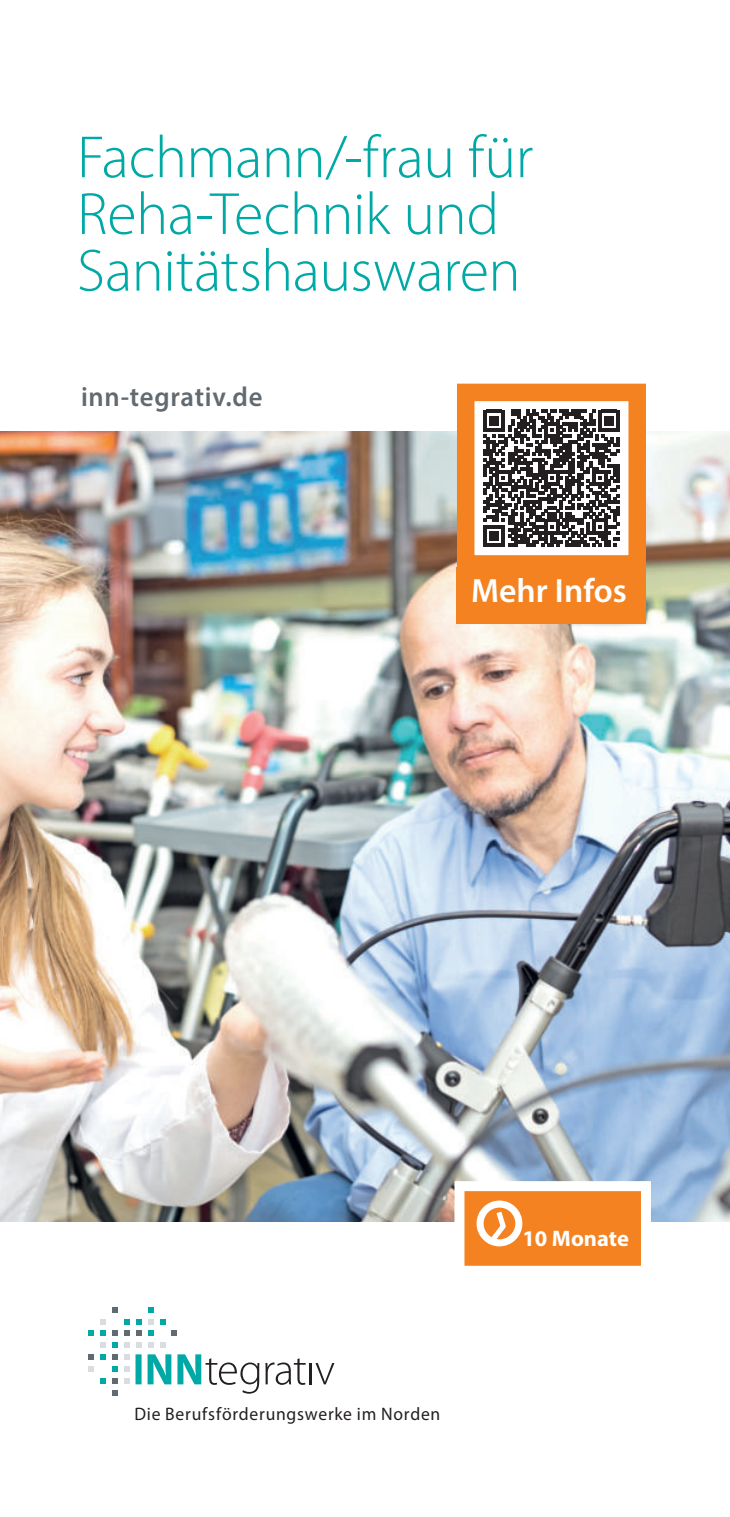
<style>
.page{position:relative;width:730px;height:1517px;background:#fff}
.page>*{position:absolute;margin:0;border:0;box-sizing:border-box;transform-origin:0 0}
.t1{font:300 60px/56.8px "Myriad Pro";letter-spacing:-.01em;color:#00a9a5}
.t2{font:600 33.75px "Myriad Pro";color:#fff}
.t3{font:600 27.5px "Myriad Pro";letter-spacing:.025em;color:#606a70}
.t4{font:700 22.5px "Myriad Pro";color:#fff}
.t5{font:18px "Myriad Pro";letter-spacing:.045em;color:#231f20}
</style>
<div class="page">
<img style="left:0;top:432px;width:730px;height:789px">
<div style="left:457px;top:567px;width:189px;height:56px;background:#f58220"></div>
<div style="left:459px;top:1186px;width:187px;height:84px;background:#f58220"></div>
<svg style="left:476px;top:1200px;width:47px;height:47px"></svg>
<div style="left:454px;top:1181px;width:197px;height:94px;border:10px solid #fff"></div>
<svg style="left:448px;top:383px;width:207px;height:198px"></svg>
<svg style="left:88px;top:1330px;width:6px;height:6px"></svg>
<svg style="left:88px;top:1354px;width:6px;height:6px"></svg>
<svg style="left:88px;top:1366px;width:6px;height:6px"></svg>
<svg style="left:100px;top:1319px;width:6px;height:5px"></svg>
<svg style="left:100px;top:1330px;width:6px;height:6px"></svg>
<svg style="left:100px;top:1342px;width:6px;height:6px"></svg>
<svg style="left:100px;top:1354px;width:6px;height:6px"></svg>
<svg style="left:112px;top:1366px;width:6px;height:6px"></svg>
<svg style="left:100px;top:1378px;width:6px;height:6px"></svg>
<svg style="left:112px;top:1307px;width:6px;height:5px"></svg>
<svg style="left:112px;top:1330px;width:6px;height:6px"></svg>
<svg style="left:112px;top:1342px;width:6px;height:6px"></svg>
<svg style="left:112px;top:1354px;width:6px;height:6px"></svg>
<svg style="left:112px;top:1378px;width:6px;height:6px"></svg>
<svg style="left:112px;top:1390px;width:6px;height:6px"></svg>
<svg style="left:124px;top:1319px;width:6px;height:5px"></svg>
<svg style="left:124px;top:1330px;width:6px;height:6px"></svg>
<svg style="left:124px;top:1342px;width:6px;height:6px"></svg>
<svg style="left:136px;top:1319px;width:6px;height:5px"></svg>
<svg style="left:136px;top:1330px;width:6px;height:6px"></svg>
<svg style="left:136px;top:1342px;width:6px;height:6px"></svg>
<svg style="left:148px;top:1307px;width:6px;height:5px"></svg>
<svg style="left:148px;top:1319px;width:6px;height:5px"></svg>
<svg style="left:148px;top:1330px;width:6px;height:6px"></svg>
<svg style="left:148px;top:1342px;width:6px;height:6px"></svg>
<svg style="left:160px;top:1319px;width:5px;height:5px"></svg>
<svg style="left:160px;top:1342px;width:5px;height:6px"></svg>
<svg style="left:171px;top:1330px;width:6px;height:6px"></svg>
<svg style="left:124px;top:1354px;width:135px;height:39px"></svg>
<svg style="left:265px;top:1358px;width:41px;height:26px"></svg>
<hr style="left:310px;top:1363px;width:2px;height:21px;background:#231f20">
<svg style="left:315px;top:1363px;width:19px;height:21px"></svg>
<p class="t1" style="left:77px;top:133px;width:458px">Fachmann/-frau für<br>Reha-Technik und<br>Sanitätshauswaren</p>
<p class="t3" style="left:81px;top:386px;width:183px">inn-tegrativ.de</p>
<p class="t2" style="left:471px;top:577px;width:157px">Mehr Infos</p>
<p class="t5" style="left:134px;top:1407px;width:308px">Die Berufsförderungswerke im Norden</p>
<p class="t4" style="left:522px;top:1225px;width:108px">10 Monate</p>
</div>
